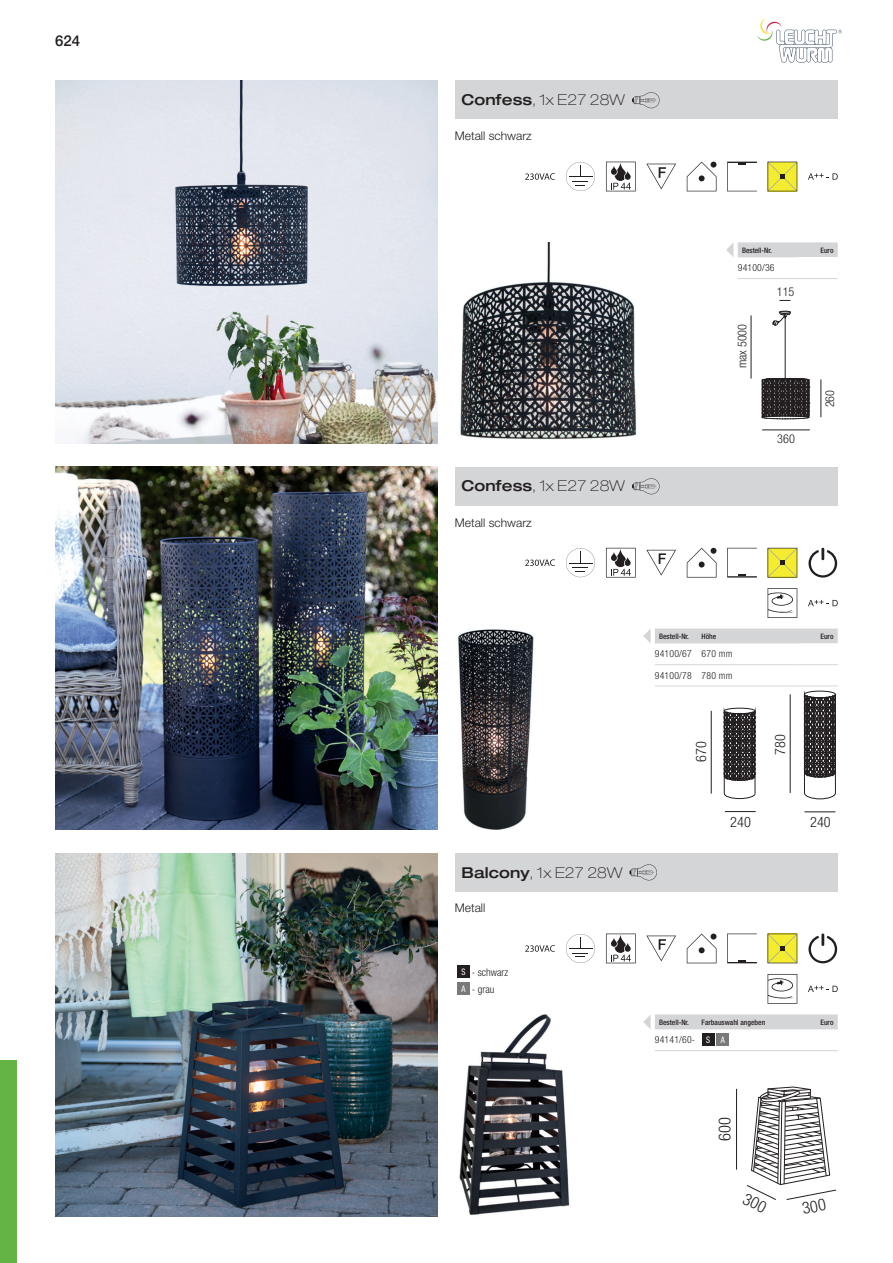
<style>
.page{position:relative;width:893px;height:1263px;background:#fff}
.page>*{position:absolute;margin:0;border:0;box-sizing:border-box;transform-origin:0 0}
.t1{font:300 condensed 16.5px "Helvetica Neue LT Pro";color:#231f20}
.t2{font:100 expanded 15px "Helvetica Neue LT Pro";letter-spacing:.01em;color:#231f20}
.t3{font:500 15px "Helvetica Neue LT Pro";color:#231f20}
.t4{font:300 condensed 14.25px "Helvetica Neue LT Pro";color:#231f20}
.t5{font:300 condensed 12.15px "Helvetica Neue LT Pro";color:#231f20}
.t6{font:300 12px "Helvetica Neue LT Pro";color:#231f20}
.t7{font:300 condensed 10.5px/17px "Helvetica Neue LT Pro";color:#231f20}
.t8{font:300 condensed 9.75px/21.5px "Helvetica Neue LT Pro";letter-spacing:.02em;color:#231f20}
.t9{font:500 condensed 7.5px "Helvetica Neue LT Pro";color:#231f20}
.s1{font-weight:500}
.s2{font-weight:400;font-size:9px;color:#fff}
</style>
<div class="page">
<svg style="left:808px;top:600px;width:30px;height:6px"></svg>
<svg style="left:808px;top:986px;width:30px;height:6px"></svg>
<svg style="left:767px;top:588px;width:30px;height:30px"></svg>
<svg style="left:767px;top:974px;width:30px;height:30px"></svg>
<svg style="left:808px;top:548px;width:29px;height:30px"></svg>
<svg style="left:808px;top:934px;width:29px;height:29px"></svg>
<svg style="left:767px;top:548px;width:30px;height:30px"></svg>
<svg style="left:767px;top:934px;width:30px;height:29px"></svg>
<svg style="left:727px;top:548px;width:30px;height:30px"></svg>
<svg style="left:727px;top:934px;width:30px;height:29px"></svg>
<svg style="left:687px;top:548px;width:29px;height:30px"></svg>
<svg style="left:687px;top:934px;width:29px;height:29px"></svg>
<svg style="left:646px;top:550px;width:30px;height:26px"></svg>
<svg style="left:646px;top:936px;width:30px;height:25px"></svg>
<svg style="left:606px;top:548px;width:30px;height:30px"></svg>
<svg style="left:606px;top:934px;width:30px;height:29px"></svg>
<svg style="left:566px;top:548px;width:29px;height:29px"></svg>
<svg style="left:566px;top:934px;width:29px;height:29px"></svg>
<svg style="left:525px;top:559px;width:30px;height:7px"></svg>
<svg style="left:525px;top:945px;width:30px;height:7px"></svg>
<svg style="left:808px;top:173px;width:30px;height:7px"></svg>
<svg style="left:767px;top:162px;width:30px;height:29px"></svg>
<svg style="left:727px;top:162px;width:30px;height:29px"></svg>
<svg style="left:687px;top:162px;width:29px;height:29px"></svg>
<svg style="left:646px;top:164px;width:30px;height:25px"></svg>
<svg style="left:606px;top:162px;width:30px;height:29px"></svg>
<svg style="left:566px;top:162px;width:29px;height:29px"></svg>
<svg style="left:525px;top:173px;width:30px;height:7px"></svg>
<svg style="left:757px;top:18px;width:85px;height:45px"></svg>
<div style="left:0;top:1060px;width:17px;height:203px;background:#63b445"></div>
<div style="left:455px;top:81px;width:383px;height:38px;background:#d4d5d7"></div>
<div style="left:455px;top:467px;width:383px;height:38px;background:#d4d5d7"></div>
<div style="left:455px;top:853px;width:383px;height:38px;background:#d4d5d7"></div>
<svg style="left:632px;top:92px;width:27px;height:16px"></svg>
<svg style="left:632px;top:478px;width:27px;height:16px"></svg>
<svg style="left:629px;top:864px;width:28px;height:16px"></svg>
<img style="left:55px;top:81px;width:383px;height:363px">
<img style="left:55px;top:467px;width:383px;height:363px">
<img style="left:55px;top:853px;width:383px;height:363px">
<hr style="left:738px;top:278px;width:100px;height:1px;background:#d4d5d7">
<svg style="left:726px;top:242px;width:112px;height:15px;background:#d8d9da"></svg>
<hr style="left:655px;top:1050px;width:183px;height:1px;background:#d4d5d7">
<div style="left:702px;top:1033px;width:12px;height:13px;background:#231f20"></div>
<div style="left:716px;top:1033px;width:13px;height:13px;background:#77797a"></div>
<div style="left:643px;top:1015px;width:195px;height:14px;background:#d4d5d7"></div>
<img style="left:460px;top:242px;width:177px;height:198px">
<img style="left:458px;top:629px;width:76px;height:201px">
<hr style="left:725px;top:811px;width:31px;height:1px;background:#231f20">
<svg style="left:643px;top:629px;width:195px;height:170px"></svg>
<hr style="left:804px;top:812px;width:31px;height:1px;background:#231f20">
<hr style="left:790px;top:694px;width:1px;height:99px;background:#231f20">
<img style="left:459px;top:1015px;width:111px;height:200px">
<hr style="left:736px;top:1089px;width:1px;height:81px;background:#231f20">
<div style="left:457px;top:965px;width:13px;height:13px;background:#231f20"></div>
<div style="left:457px;top:982px;width:13px;height:13px;background:#77797a"></div>
<hr style="left:751px;top:315px;width:1px;height:63px;background:#231f20">
<hr style="left:762px;top:430px;width:48px;height:1px;background:#231f20">
<hr style="left:821px;top:379px;width:1px;height:38px;background:#231f20">
<svg style="left:762px;top:311px;width:48px;height:109px"></svg>
<svg style="left:746px;top:1086px;width:90px;height:114px"></svg>
<h2 class="t3" style="left:55px;top:35px;width:27px">624</h2>
<h2 class="t2" style="left:461px;top:91px;width:165px"><span class="s1">Confess</span>, 1x E27 28W</h2>
<h3 class="t6" style="left:455px;top:132px;width:78px">Metall schwarz</h3>
<h2 class="t2" style="left:461px;top:477px;width:165px"><span class="s1">Confess</span>, 1x E27 28W</h2>
<h3 class="t6" style="left:455px;top:518px;width:78px">Metall schwarz</h3>
<p class="t9" style="left:742px;top:247px;width:31px">Bestell-Nr.</p>
<p class="t9" style="left:820px;top:247px;width:15px">Euro</p>
<h3 class="t8" style="left:738px;top:258px;width:38px">94100/36</h3>
<h3 class="t5" style="left:738px;top:368px;width:46px;rotate:-90deg">max 5000</h3>
<h3 class="t5" style="left:777px;top:287px;width:19px">115</h3>
<h3 class="t5" style="left:777px;top:434px;width:19px">360</h3>
<h3 class="t5" style="left:825px;top:407px;width:19px;rotate:-90deg">260</h3>
<h2 class="t2" style="left:461px;top:864px;width:162px"><span class="s1">Balcony</span>, 1x E27 28W</h2>
<h3 class="t6" style="left:455px;top:904px;width:32px">Metall</h3>
<h3 class="t7" style="left:461px;top:964px;width:48px"><span class="s2">S</span> - schwarz<br><span class="s2">A</span> - grau</h3>
<p class="t9" style="left:659px;top:633px;width:31px">Bestell-Nr.</p>
<p class="t9" style="left:702px;top:633px;width:16px">Höhe</p>
<p class="t9" style="left:820px;top:633px;width:15px">Euro</p>
<h3 class="t8" style="left:655px;top:644px;width:79px">94100/67 670 mm<br>94100/78 780 mm</h3>
<h3 class="t4" style="left:696px;top:762px;width:22px;rotate:-90deg">670</h3>
<h3 class="t4" style="left:775px;top:755px;width:22px;rotate:-90deg">780</h3>
<h3 class="t4" style="left:730px;top:817px;width:22px">240</h3>
<h3 class="t4" style="left:810px;top:817px;width:22px">240</h3>
<p class="t9" style="left:659px;top:1019px;width:31px">Bestell-Nr.</p>
<p class="t9" style="left:702px;top:1019px;width:65px">Farbauswahl angeben</p>
<p class="t9" style="left:820px;top:1019px;width:15px">Euro</p>
<h3 class="t8" style="left:655px;top:1030px;width:72px">94141/60- <span class="s2">S A</span></h3>
<h1 class="t1" style="left:719px;top:1141px;width:25px;rotate:-90deg">600</h1>
</div>
